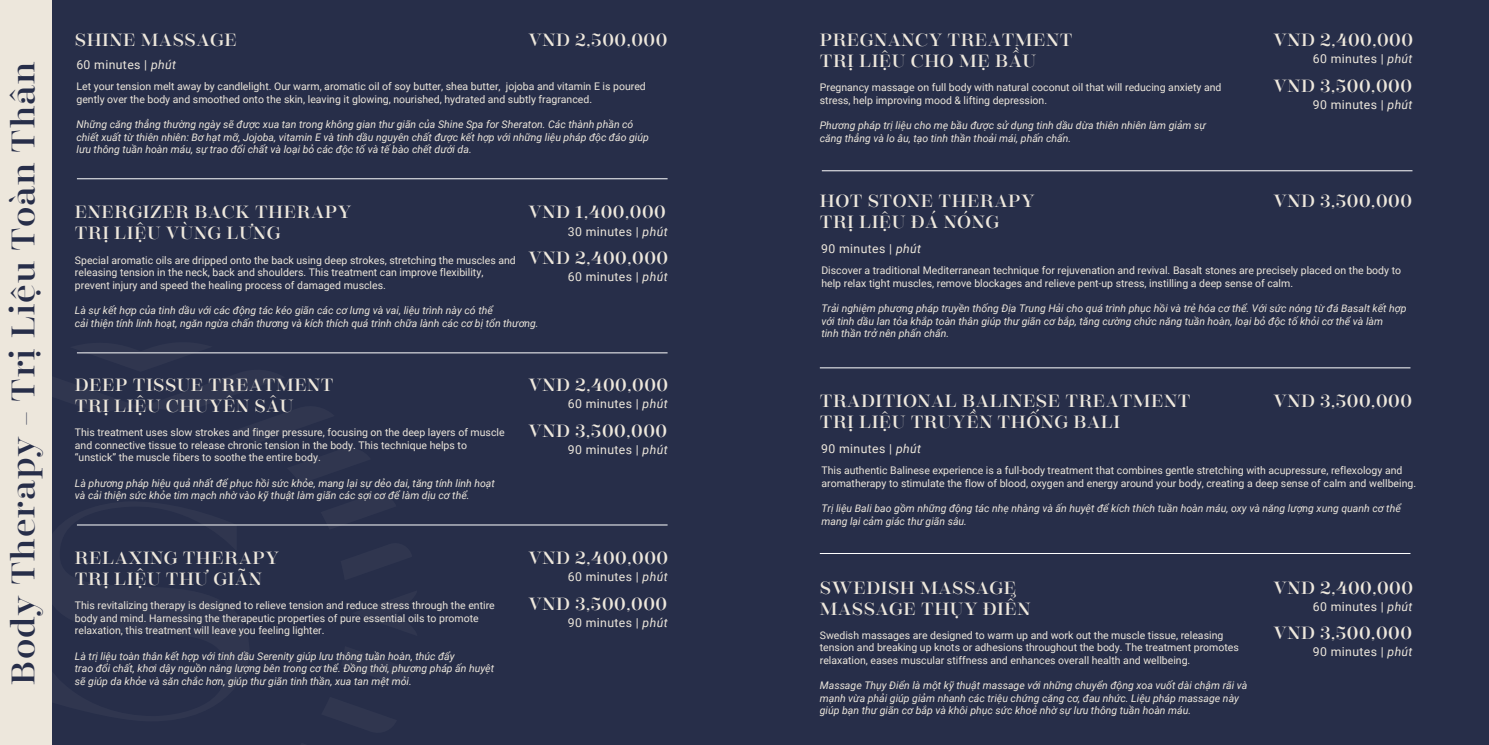
<style>
.page{position:relative;width:1489px;height:745px;background:#fff}
.page>*{position:absolute;margin:0;border:0;box-sizing:border-box;transform-origin:0 0}
.t1{font:32.38px "Encorpada Classic";letter-spacing:.03em;color:#272e49}
.t2{font:17.5px/21px "Encorpada Classic";letter-spacing:.03em;color:#ede7dc}
.t3{font:12.25px "Roboto";letter-spacing:.03em;color:#ede7dc}
.t4{font:10.5px/12.6px "Roboto";color:#ede7dc}
.t5{font:italic 10.5px/12.6px "Roboto";color:#ede7dc}
.s1{font-style:italic}
</style>
<div class="page">
<div style="left:0;top:0;width:1488px;height:744px;background:#272e49"></div>
<hr style="left:77px;top:178px;width:590px;height:1px;background:#fff">
<hr style="left:77px;top:352px;width:590px;height:1px;background:#fff">
<hr style="left:77px;top:524px;width:590px;height:1px;background:#fff">
<svg style="left:51px;top:342px;width:366px;height:402px"></svg>
<hr style="left:819px;top:367px;width:591px;height:1px;background:#fff">
<hr style="left:819px;top:553px;width:591px;height:1px;background:#fff">
<hr style="left:821px;top:170px;width:591px;height:1px;background:#fff">
<div style="left:0;top:0;width:51px;height:744px;background:#ede7dc"></div>
<h1 class="t1" style="left:-5px;top:684px;width:624px;rotate:-90deg">Body Therapy - Trị Liệu Toàn Thân</h1>
<h2 class="t2" style="left:528px;top:28px;width:140px">VND 2,500,000</h2>
<h2 class="t2" style="left:75px;top:28px;width:163px">SHINE MASSAGE</h2>
<p class="t4" style="left:76px;top:80px;width:571px">Let your tension melt away by candlelight. Our warm, aromatic oil of soy butter, shea butter, jojoba and vitamin E is poured gently over the body and smoothed onto the skin, leaving it glowing, nourished, hydrated and subtly fragranced.</p>
<p class="t5" style="left:76px;top:117px;width:574px">Những căng thẳng thường ngày sẽ được xua tan trong không gian thư giãn của Shine Spa for Sheraton. Các thành phần có chiết xuất từ thiên nhiên: Bơ hạt mỡ, Jojoba, vitamin E và tinh dầu nguyên chất được kết hợp với những liệu pháp độc đáo giúp lưu thông tuần hoàn máu, sự trao đổi chất và loại bỏ các độc tố và tế bào chết dưới da.</p>
<p class="t3" style="left:76px;top:56px;width:101px">60 minutes | <span class="s1">phút</span></p>
<h2 class="t2" style="left:528px;top:200px;width:139px">VND 1,400,000</h2>
<p class="t3" style="left:568px;top:222px;width:101px">30 minutes | <span class="s1">phút</span></p>
<h2 class="t2" style="left:528px;top:246px;width:141px">VND 2,400,000</h2>
<p class="t3" style="left:568px;top:268px;width:101px">60 minutes | <span class="s1">phút</span></p>
<h2 class="t2" style="left:75px;top:200px;width:278px">ENERGIZER BACK THERAPY<br>TRỊ LIỆU VÙNG LƯNG</h2>
<p class="t4" style="left:75px;top:253px;width:442px">Special aromatic oils are dripped onto the back using deep strokes, stretching the muscles and releasing tension in the neck, back and shoulders. This treatment can improve flexibility, prevent injury and speed the healing process of damaged muscles.</p>
<p class="t5" style="left:75px;top:303px;width:465px">Là sự kết hợp của tinh dầu với các động tác kéo giãn các cơ lưng và vai, liệu trình này có thể<br>cải thiện tính linh hoạt, ngăn ngừa chấn thương và kích thích quá trình chữa lành các cơ bị tổn thương.</p>
<h2 class="t2" style="left:75px;top:372px;width:260px">DEEP TISSUE TREATMENT<br>TRỊ LIỆU CHUYÊN SÂU</h2>
<p class="t4" style="left:75px;top:425px;width:431px">This treatment uses slow strokes and finger pressure, focusing on the deep layers of muscle and connective tissue to release chronic tension in the body. This technique helps to “unstick” the muscle fibers to soothe the entire body.</p>
<p class="t5" style="left:75px;top:476px;width:421px">Là phương pháp hiệu quả nhất để phục hồi sức khỏe, mang lại sự dẻo dai, tăng tính linh hoạt và cải thiện sức khỏe tim mạch nhờ vào kỹ thuật làm giãn các sợi cơ để làm dịu cơ thể.</p>
<h2 class="t2" style="left:75px;top:545px;width:205px">RELAXING THERAPY<br>TRỊ LIỆU THƯ GIÃN</h2>
<p class="t4" style="left:75px;top:598px;width:421px">This revitalizing therapy is designed to relieve tension and reduce stress through the entire body and mind. Harnessing the therapeutic properties of pure essential oils to promote relaxation, this treatment will leave you feeling lighter.</p>
<p class="t5" style="left:75px;top:648px;width:421px">Là trị liệu toàn thân kết hợp với tinh dầu Serenity giúp lưu thông tuần hoàn, thúc đẩy<br>trao đổi chất, khơi dậy nguồn năng lượng bên trong cơ thể. Đồng thời, phương pháp ấn huyệt sẽ giúp da khỏe và săn chắc hơn, giúp thư giãn tinh thần, xua tan mệt mỏi.</p>
<h2 class="t2" style="left:528px;top:372px;width:141px">VND 2,400,000</h2>
<p class="t3" style="left:568px;top:395px;width:101px">60 minutes | <span class="s1">phút</span></p>
<h2 class="t2" style="left:528px;top:418px;width:140px">VND 3,500,000</h2>
<p class="t3" style="left:568px;top:440px;width:101px">90 minutes | <span class="s1">phút</span></p>
<h2 class="t2" style="left:528px;top:545px;width:141px">VND 2,400,000</h2>
<p class="t3" style="left:568px;top:568px;width:101px">60 minutes | <span class="s1">phút</span></p>
<h2 class="t2" style="left:528px;top:591px;width:140px">VND 3,500,000</h2>
<p class="t3" style="left:568px;top:613px;width:101px">90 minutes | <span class="s1">phút</span></p>
<h2 class="t2" style="left:819px;top:28px;width:254px">PREGNANCY TREATMENT<br>TRỊ LIỆU CHO MẸ BẦU</h2>
<p class="t4" style="left:819px;top:81px;width:403px">Pregnancy massage on full body with natural coconut oil that will reducing anxiety and stress, help improving mood &amp; lifting depression.</p>
<p class="t5" style="left:819px;top:118px;width:387px">Phương pháp trị liệu cho mẹ bầu được sử dụng tinh dầu dừa thiên nhiên làm giảm sự căng thẳng và lo âu, tạo tinh thần thoải mái, phấn chấn.</p>
<h2 class="t2" style="left:1273px;top:28px;width:141px">VND 2,400,000</h2>
<p class="t3" style="left:1312px;top:50px;width:101px">60 minutes | <span class="s1">phút</span></p>
<h2 class="t2" style="left:1273px;top:73px;width:140px">VND 3,500,000</h2>
<p class="t3" style="left:1312px;top:96px;width:101px">90 minutes | <span class="s1">phút</span></p>
<h2 class="t2" style="left:1273px;top:188px;width:140px">VND 3,500,000</h2>
<h2 class="t2" style="left:819px;top:188px;width:216px">HOT STONE THERAPY<br>TRỊ LIỆU ĐÁ NÓNG</h2>
<p class="t4" style="left:821px;top:264px;width:581px">Discover a traditional Mediterranean technique for rejuvenation and revival. Basalt stones are precisely placed on the body to help relax tight muscles, remove blockages and relieve pent-up stress, instilling a deep sense of calm.</p>
<p class="t5" style="left:821px;top:301px;width:586px">Trải nghiệm phương pháp truyền thống Địa Trung Hải cho quá trình phục hồi và trẻ hóa cơ thể. Với sức nóng từ đá Basalt kết hợp với tinh dầu lan tỏa khắp toàn thân giúp thư giãn cơ bắp, tăng cường chức năng tuần hoàn, loại bỏ độc tố khỏi cơ thể và làm<br>tinh thần trở nên phấn chấn.</p>
<p class="t3" style="left:821px;top:239px;width:101px">90 minutes | <span class="s1">phút</span></p>
<h2 class="t2" style="left:1273px;top:388px;width:140px">VND 3,500,000</h2>
<h2 class="t2" style="left:819px;top:388px;width:372px">TRADITIONAL BALINESE TREATMENT<br>TRỊ LIỆU TRUYỀN THỐNG BALI</h2>
<p class="t4" style="left:821px;top:463px;width:596px">This authentic Balinese experience is a full-body treatment that combines gentle stretching with acupressure, reflexology and aromatherapy to stimulate the flow of blood, oxygen and energy around your body, creating a deep sense of calm and wellbeing.</p>
<p class="t5" style="left:821px;top:501px;width:581px">Trị liệu Bali bao gồm những động tác nhẹ nhàng và ấn huyệt để kích thích tuần hoàn máu, oxy và năng lượng xung quanh cơ thể mang lại cảm giác thư giãn sâu.</p>
<p class="t3" style="left:821px;top:439px;width:101px">90 minutes | <span class="s1">phút</span></p>
<h2 class="t2" style="left:819px;top:575px;width:212px">SWEDISH MASSAGE<br>MASSAGE THỤY ĐIỂN</h2>
<p class="t4" style="left:819px;top:628px;width:420px">Swedish massages are designed to warm up and work out the muscle tissue, releasing tension and breaking up knots or adhesions throughout the body. The treatment promotes relaxation, eases muscular stiffness and enhances overall health and wellbeing.</p>
<p class="t5" style="left:819px;top:678px;width:429px">Massage Thụy Điển là một kỹ thuật massage với những chuyển động xoa vuốt dài chậm rãi và mạnh vừa phải giúp giảm nhanh các triệu chứng căng cơ, đau nhức. Liệu pháp massage này giúp bạn thư giãn cơ bắp và khôi phục sức khoẻ nhờ sự lưu thông tuần hoàn máu.</p>
<h2 class="t2" style="left:1273px;top:575px;width:141px">VND 2,400,000</h2>
<p class="t3" style="left:1312px;top:597px;width:101px">60 minutes | <span class="s1">phút</span></p>
<h2 class="t2" style="left:1273px;top:620px;width:140px">VND 3,500,000</h2>
<p class="t3" style="left:1312px;top:643px;width:101px">90 minutes | <span class="s1">phút</span></p>
</div>
